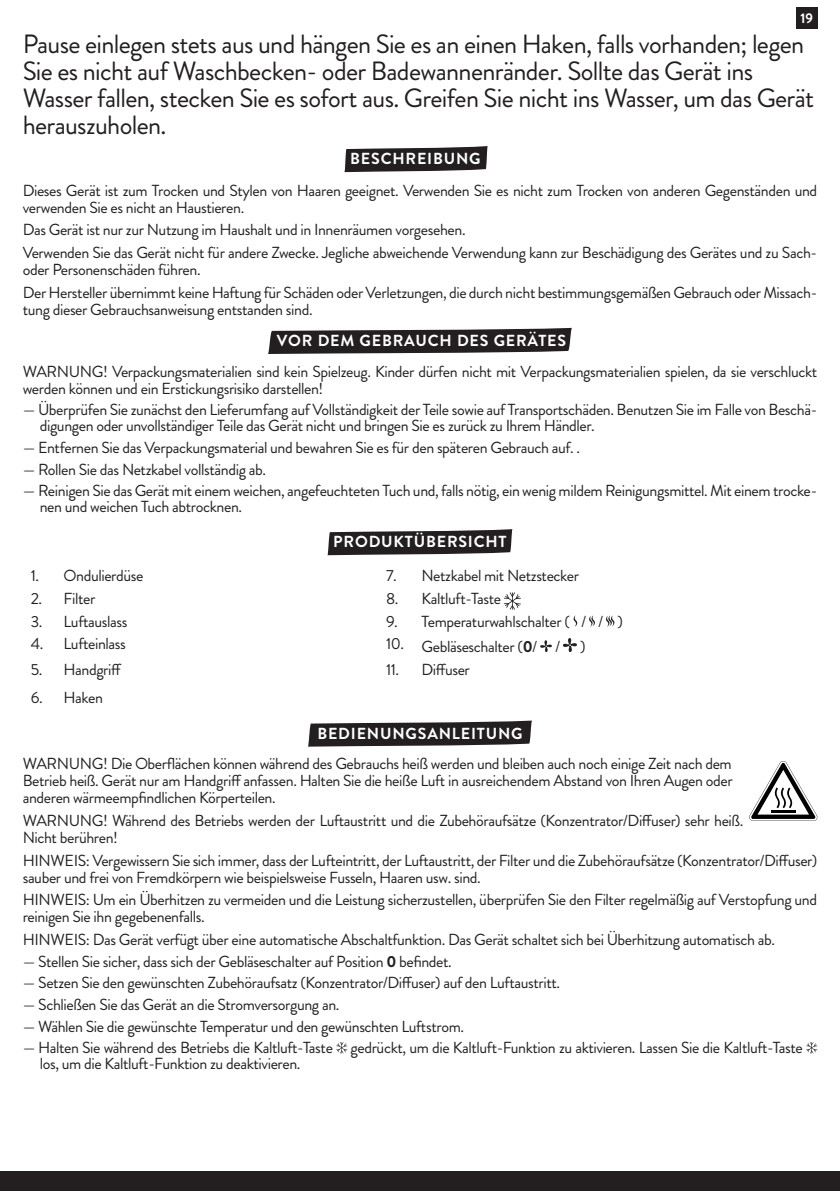
<style>
.page{position:relative;width:840px;height:1191px;background:#fff}
.page>*{position:absolute;margin:0;border:0;box-sizing:border-box;transform-origin:0 0}
._3mm_warning_sub{font:26.4px/27px "Brandon Grotesque";letter-spacing:-.025em;color:#231f20}
.body{font:16px/17px "Brandon Grotesque";letter-spacing:-.025em;color:#231f20}
.t1{font:700 16px "Brandon Grotesque";letter-spacing:.05em;color:#fff}
.t2{font:700 14px "Brandon Grotesque";color:#fff}
.s1{font-weight:700}
</style>
<div class="page">
<div style="left:0;top:1171px;width:839px;height:20px;background:#231f20"></div>
<div style="left:795px;top:8px;width:21px;height:21px;background:#231f20"></div>
<svg style="left:344px;top:146px;width:143px;height:26px;background:#3e3a3b"></svg>
<svg style="left:268px;top:328px;width:303px;height:26px;background:#3d3a3b"></svg>
<svg style="left:327px;top:529px;width:185px;height:26px;background:#3e3b3b"></svg>
<svg style="left:503px;top:592px;width:17px;height:17px"></svg>
<svg style="left:573px;top:615px;width:4px;height:11px"></svg>
<svg style="left:589px;top:615px;width:6px;height:11px"></svg>
<svg style="left:606px;top:615px;width:9px;height:11px"></svg>
<svg style="left:540px;top:640px;width:11px;height:12px"></svg>
<svg style="left:563px;top:638px;width:13px;height:14px"></svg>
<svg style="left:308px;top:720px;width:223px;height:26px;background:#3e3a3b"></svg>
<svg style="left:336px;top:1042px;width:11px;height:11px"></svg>
<svg style="left:806px;top:1042px;width:10px;height:11px"></svg>
<svg style="left:749px;top:761px;width:67px;height:60px"></svg>
<hr style="left:770px;top:810px;width:25px;height:2px;background:#000001">
<p class="t2" style="left:799px;top:8px;width:14px">19</p>
<p class="_3mm_warning_sub" style="left:23px;top:30px;width:792px">Pause einlegen stets aus und hängen Sie es an einen Haken, falls vorhanden; legen Sie es nicht auf Waschbecken- oder Badewannenränder. Sollte das Gerät ins Wasser fallen, stecken Sie es sofort aus. Greifen Sie nicht ins Wasser, um das Gerät herauszuholen.</p>
<p class="t1" style="left:350px;top:148px;width:132px">BESCHREIBUNG</p>
<p class="body" style="left:23px;top:182px;width:795px">Dieses Gerät ist zum Trocken und Stylen von Haaren geeignet. Verwenden Sie es nicht zum Trocken von anderen Gegenständen und verwenden Sie es nicht an Haustieren.</p>
<p class="body" style="left:23px;top:221px;width:444px">Das Gerät ist nur zur Nutzung im Haushalt und in Innenräumen vorgesehen.</p>
<p class="body" style="left:23px;top:244px;width:795px">Verwenden Sie das Gerät nicht für andere Zwecke. Jegliche abweichende Verwendung kann zur Beschädigung des Gerätes und zu Sach&shy;oder Personenschäden führen.</p>
<p class="body" style="left:23px;top:284px;width:795px">Der Hersteller übernimmt keine Haftung für Schäden oder Verletzungen, die durch nicht bestimmungsgemäßen Gebrauch oder Missach&shy;tung dieser Gebrauchsanweisung entstanden sind.</p>
<p class="t1" style="left:277px;top:329px;width:290px">VOR DEM GEBRAUCH DES GERÄTES</p>
<p class="body" style="left:23px;top:363px;width:795px">WARNUNG! Verpackungsmaterialien sind kein Spielzeug. Kinder dürfen nicht mit Verpackungsmaterialien spielen, da sie verschluckt werden können und ein Erstickungsrisiko darstellen!</p>
<p class="body" style="left:40px;top:402px;width:778px;line-height:16px;text-indent:-17px">— Überprüfen Sie zunächst den Lieferumfang auf Vollständigkeit der Teile sowie auf Transportschäden. Benutzen Sie im Falle von Beschä&shy;digungen oder unvollständiger Teile das Gerät nicht und bringen Sie es zurück zu Ihrem Händler.</p>
<p class="body" style="left:23px;top:439px;width:558px">— Entfernen Sie das Verpackungsmaterial und bewahren Sie es für den späteren Gebrauch auf. .</p>
<p class="body" style="left:23px;top:461px;width:245px">— Rollen Sie das Netzkabel vollständig ab.</p>
<p class="body" style="left:40px;top:483px;width:778px;line-height:16px;text-indent:-17px">— Reinigen Sie das Gerät mit einem weichen, angefeuchteten Tuch und, falls nötig, ein wenig mildem Reinigungsmittel. Mit einem trocke&shy;nen und weichen Tuch abtrocknen.</p>
<p class="t1" style="left:333px;top:531px;width:175px">PRODUKTÜBERSICHT</p>
<p class="body" style="left:31px;top:567px;width:10px">1.</p>
<p class="body" style="left:64px;top:567px;width:81px">Ondulierdüse</p>
<p class="body" style="left:386px;top:567px;width:12px">7.</p>
<p class="body" style="left:421px;top:567px;width:159px">Netzkabel mit Netzstecker</p>
<p class="body" style="left:31px;top:590px;width:13px">2.</p>
<p class="body" style="left:64px;top:590px;width:33px">Filter</p>
<p class="body" style="left:386px;top:590px;width:14px">8.</p>
<p class="body" style="left:421px;top:590px;width:81px">Kaltluft-Taste</p>
<p class="body" style="left:31px;top:613px;width:13px">3.</p>
<p class="body" style="left:64px;top:613px;width:65px">Luftauslass</p>
<p class="body" style="left:386px;top:613px;width:13px">9.</p>
<p class="body" style="left:421px;top:613px;width:203px">Temperaturwahlschalter ( / / )</p>
<p class="body" style="left:31px;top:635px;width:14px">4.</p>
<p class="body" style="left:64px;top:635px;width:64px">Lufteinlass</p>
<p class="body" style="left:386px;top:635px;width:20px">10.</p>
<p class="body" style="left:421px;top:638px;width:165px">Gebläseschalter (<span class="s1">0</span>/ / )</p>
<p class="body" style="left:31px;top:661px;width:13px">5.</p>
<p class="body" style="left:64px;top:661px;width:59px">Handgriff</p>
<p class="body" style="left:386px;top:661px;width:15px">11.</p>
<p class="body" style="left:421px;top:661px;width:50px">Diffuser</p>
<p class="body" style="left:31px;top:689px;width:13px">6.</p>
<p class="body" style="left:64px;top:689px;width:41px">Haken</p>
<p class="t1" style="left:317px;top:722px;width:206px">BEDIENUNGSANLEITUNG</p>
<p class="body" style="left:23px;top:755px;width:711px;text-align:justify">WARNUNG! Die Oberflächen können während des Gebrauchs heiß werden und bleiben auch noch einige Zeit nach dem Betrieb heiß. Gerät nur am Handgriff anfassen. Halten Sie die heiße Luft in ausreichendem Abstand von Ihren Augen oder anderen wärmeempfindlichen Körperteilen.</p>
<p class="body" style="left:23px;top:812px;width:721px">WARNUNG! Während des Betriebs werden der Luftaustritt und die Zubehöraufsätze (Konzentrator/Diffuser) sehr heiß.<br>Nicht berühren!</p>
<p class="body" style="left:23px;top:852px;width:795px">HINWEIS: Vergewissern Sie sich immer, dass der Lufteintritt, der Luftaustritt, der Filter und die Zubehöraufsätze (Konzentrator/Diffuser) sauber und frei von Fremdkörpern wie beispielsweise Fusseln, Haaren usw. sind.</p>
<p class="body" style="left:23px;top:891px;width:795px">HINWEIS: Um ein Überhitzen zu vermeiden und die Leistung sicherzustellen, überprüfen Sie den Filter regelmäßig auf Verstopfung und reinigen Sie ihn gegebenenfalls.</p>
<p class="body" style="left:23px;top:931px;width:753px">HINWEIS: Das Gerät verfügt über eine automatische Abschaltfunktion. Das Gerät schaltet sich bei Überhitzung automatisch ab.</p>
<p class="body" style="left:23px;top:953px;width:430px">— Stellen Sie sicher, dass sich der Gebläseschalter auf Position <span class="s1">0</span> befindet.</p>
<p class="body" style="left:23px;top:974px;width:538px">— Setzen Sie den gewünschten Zubehöraufsatz (Konzentrator/Diffuser) auf den Luftaustritt.</p>
<p class="body" style="left:23px;top:996px;width:318px">— Schließen Sie das Gerät an die Stromversorgung an.</p>
<p class="body" style="left:23px;top:1018px;width:442px">— Wählen Sie die gewünschte Temperatur und den gewünschten Luftstrom.</p>
<p class="body" style="left:40px;top:1040px;width:764px;line-height:16px;text-indent:-17px">— Halten Sie während des Betriebs die Kaltluft-Taste gedrückt, um die Kaltluft-Funktion zu aktivieren. Lassen Sie die Kaltluft-Taste los, um die Kaltluft-Funktion zu deaktivieren.</p>
</div>
